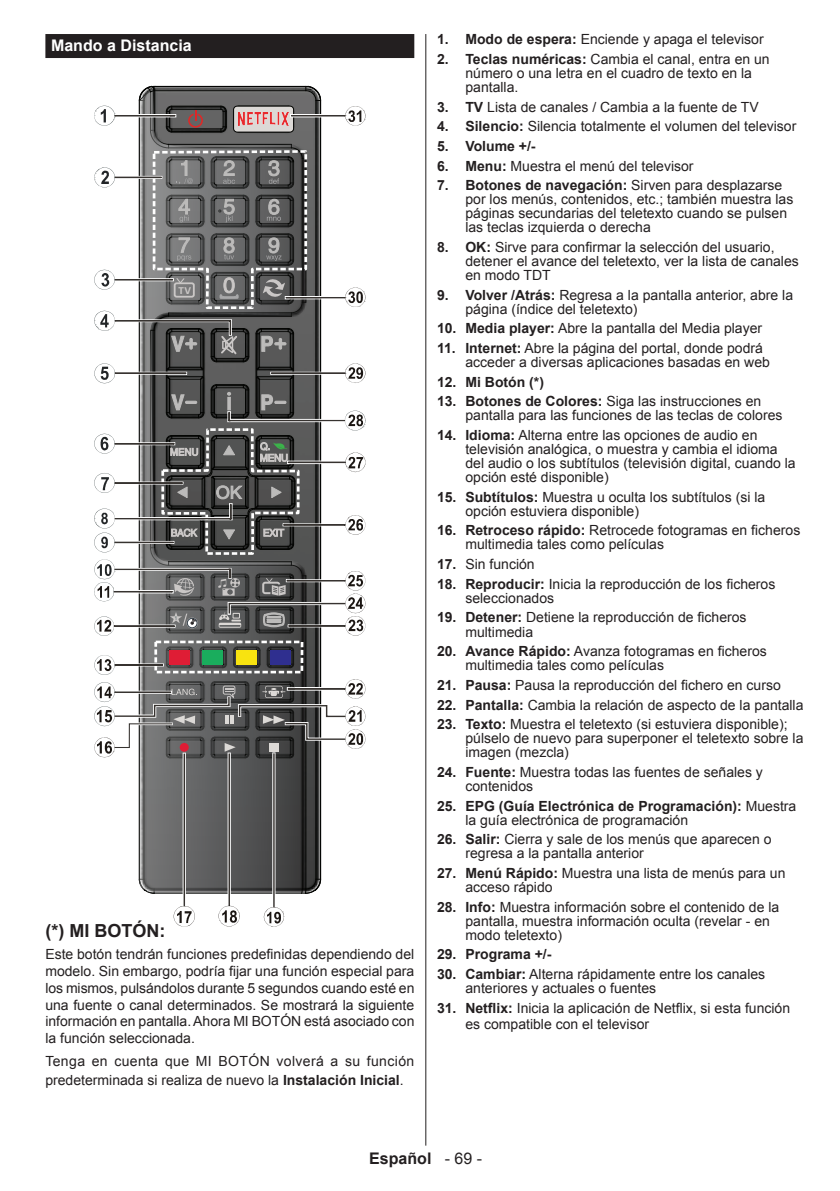
<style>
.page{position:relative;width:840px;height:1191px;background:#fff}
.page>*{position:absolute;margin:0;border:0;box-sizing:border-box;transform-origin:0 0}
.t1{font:700 18px "Arial";color:#231f20}
.t2{font:700 16px "Arial";color:#fff}
.t3{font:700 16px "Arial";color:#231f20}
.t4{font:14px/14px "Arial";color:#231f20}
.t5{font:700 14px/14px "Arial";color:#231f20}
.t6{font:14px/19.2px "Arial";letter-spacing:.03em;color:#231f20}
.t7{font:700 10.8px "Calibri";color:#cac7c6}
.s1{font-weight:700}
.s2{font-weight:400}
</style>
<div class="page">
<hr style="left:425px;top:34px;width:1px;height:1111px;background:#231f20">
<div style="left:45px;top:34px;width:369px;height:24px;background:#231f20"></div>
<hr style="left:154px;top:893px;width:147px;height:1px;background:#040503">
<hr style="left:305px;top:576px;width:1px;height:313px;background:#040503">
<hr style="left:315px;top:100px;width:1px;height:779px;background:#040503">
<hr style="left:320px;top:100px;width:1px;height:779px;background:#040503">
<svg style="left:139px;top:636px;width:166px;height:256px;background:#5a5b5c"></svg>
<svg style="left:139px;top:878px;width:16px;height:16px"></svg>
<svg style="left:300px;top:878px;width:21px;height:16px"></svg>
<div style="left:154px;top:640px;width:149px;height:33px;border:3px dashed #fff"></div>
<svg style="left:173px;top:906px;width:22px;height:20px"></svg>
<svg style="left:182px;top:758px;width:4px;height:136px"></svg>
<hr style="left:183px;top:753px;width:2px;height:153px;background:#373330">
<svg style="left:264px;top:907px;width:20px;height:19px"></svg>
<svg style="left:227px;top:758px;width:4px;height:136px"></svg>
<hr style="left:228px;top:753px;width:2px;height:153px;background:#373330">
<hr style="left:272px;top:752px;width:3px;height:154px;background:#fff">
<hr style="left:273px;top:753px;width:1px;height:154px;background:#373330">
<svg style="left:218px;top:905px;width:22px;height:21px"></svg>
<svg style="left:94px;top:646px;width:271px;height:112px"></svg>
<svg style="left:94px;top:85px;width:271px;height:551px"></svg>
<p class="t2" style="left:51px;top:35px;width:142px">Mando a Distancia</p>
<p class="t7" style="left:178px;top:283px;width:14px">TV</p>
<p class="t1" style="left:45px;top:918px;width:121px">(*) MI BOTÓN:</p>
<p class="t4" style="left:45px;top:946px;width:370px;line-height:16.8px;text-align:justify">Este botón tendrán funciones predefinidas dependiendo del modelo. Sin embargo, podría fijar una función especial para los mismos, pulsándolos durante 5 segundos cuando esté en una fuente o canal determinados. Se mostrará la siguiente información en pantalla. Ahora MI BOTÓN está asociado con la función seleccionada.</p>
<p class="t6" style="left:45px;top:1051px;width:370px">Tenga en cuenta que MI BOTÓN volverá a su función predeterminada si realiza de nuevo la <span class="s1">Instalación Inicial</span>.</p>
<p class="t4" style="left:437px;top:32px;width:328px"><span class="s1">1. Modo de espera:</span> Enciende y apaga el televisor</p>
<p class="t4" style="left:465px;top:52px;width:305px;text-indent:-28px"><span class="s1">2. Teclas numéricas:</span> Cambia el canal, entra en un número o una letra en el cuadro de texto en la pantalla.</p>
<p class="t4" style="left:437px;top:100px;width:323px"><span class="s1">3. TV</span> Lista de canales / Cambia a la fuente de TV</p>
<p class="t4" style="left:437px;top:119px;width:361px"><span class="s1">4. Silencio:</span> Silencia totalmente el volumen del televisor</p>
<p class="t5" style="left:437px;top:139px;width:100px">5. Volume +/-</p>
<p class="t4" style="left:437px;top:159px;width:258px"><span class="s1">6. Menu:</span> Muestra el menú del televisor</p>
<p class="t4" style="left:465px;top:178px;width:329px;text-indent:-28px"><span class="s1">7. Botones de navegación:</span> Sirven para desplazarse por los menús, contenidos, etc.; también muestra las páginas secundarias del teletexto cuando se pulsen las teclas izquierda o derecha</p>
<p class="t4" style="left:465px;top:240px;width:335px;text-indent:-28px"><span class="s1">8. OK:</span> Sirve para confirmar la selección del usuario, detener el avance del teletexto, ver la lista de canales en modo TDT</p>
<p class="t4" style="left:465px;top:288px;width:329px;text-indent:-28px"><span class="s1">9. Volver /Atrás:</span> Regresa a la pantalla anterior, abre la página (índice del teletexto)</p>
<p class="t4" style="left:437px;top:321px;width:326px"><span class="s1">10. Media player:</span> Abre la pantalla del Media player</p>
<p class="t4" style="left:465px;top:341px;width:306px;text-indent:-28px"><span class="s1">11. Internet:</span> Abre la página del portal, donde podrá acceder a diversas aplicaciones basadas en web</p>
<p class="t5" style="left:437px;top:375px;width:108px">12. Mi Botón (*)</p>
<p class="t4" style="left:465px;top:394px;width:318px;text-indent:-28px"><span class="s1">13. Botones de Colores:</span> Siga las instrucciones en pantalla para las funciones de las teclas de colores</p>
<p class="t4" style="left:465px;top:428px;width:331px;text-indent:-28px"><span class="s1">14. Idioma:</span> Alterna entre las opciones de audio en televisión analógica, o muestra y cambia el idioma del audio o los subtítulos (televisión digital, cuando la opción esté disponible)</p>
<p class="t4" style="left:465px;top:490px;width:301px;text-indent:-28px"><span class="s1">15. Subtítulos:</span> Muestra u oculta los subtítulos (si la opción estuviera disponible)</p>
<p class="t4" style="left:465px;top:523px;width:336px;text-indent:-28px"><span class="s1">16. Retroceso rápido:</span> Retrocede fotogramas en ficheros multimedia tales como películas</p>
<p class="t4" style="left:437px;top:557px;width:99px"><span class="s1">17.</span> Sin función</p>
<p class="t4" style="left:465px;top:577px;width:311px;text-indent:-28px"><span class="s1">18. Reproducir:</span> Inicia la reproducción de los ficheros seleccionados</p>
<p class="t4" style="left:465px;top:610px;width:282px;text-indent:-28px"><span class="s1">19. Detener:</span> Detiene la reproducción de ficheros multimedia</p>
<p class="t4" style="left:465px;top:644px;width:303px;text-indent:-28px"><span class="s1">20. Avance Rápido:</span> Avanza fotogramas en ficheros multimedia tales como películas</p>
<p class="t4" style="left:437px;top:678px;width:345px"><span class="s1">21. Pausa:</span> Pausa la reproducción del fichero en curso</p>
<p class="t4" style="left:437px;top:698px;width:368px"><span class="s1">22. Pantalla:</span> Cambia la relación de aspecto de la pantalla</p>
<p class="t4" style="left:465px;top:717px;width:339px;text-indent:-28px"><span class="s1">23. Texto:</span> Muestra el teletexto (si estuviera disponible); púlselo de nuevo para superponer el teletexto sobre la imagen (mezcla)</p>
<p class="t4" style="left:465px;top:765px;width:299px;text-indent:-28px"><span class="s1">24. Fuente:</span> Muestra todas las fuentes de señales y contenidos</p>
<p class="t5" style="left:465px;top:799px;width:332px;text-indent:-28px">25. EPG (Guía Electrónica de Programación): <span class="s2">Muestra la guía electrónica de programación</span></p>
<p class="t4" style="left:465px;top:832px;width:307px;text-indent:-28px"><span class="s1">26. Salir:</span> Cierra y sale de los menús que aparecen o regresa a la pantalla anterior</p>
<p class="t4" style="left:465px;top:866px;width:321px;text-indent:-28px"><span class="s1">27. Menú Rápido:</span> Muestra una lista de menús para un acceso rápido</p>
<p class="t4" style="left:465px;top:900px;width:315px;text-indent:-28px"><span class="s1">28. Info:</span> Muestra información sobre el contenido de la pantalla, muestra información oculta (revelar - en modo teletexto)</p>
<p class="t5" style="left:437px;top:947px;width:116px">29. Programa +/-</p>
<p class="t4" style="left:465px;top:967px;width:301px;text-indent:-28px"><span class="s1">30. Cambiar:</span> Alterna rápidamente entre los canales anteriores y actuales o fuentes</p>
<p class="t4" style="left:465px;top:999px;width:326px;line-height:16.8px;text-indent:-28px"><span class="s1">31. Netflix:</span> Inicia la aplicación de Netflix, si esta función es compatible con el televisor</p>
<p class="t3" style="left:369px;top:1148px;width:114px">Español <span class="s2">- 69 -</span></p>
</div>
